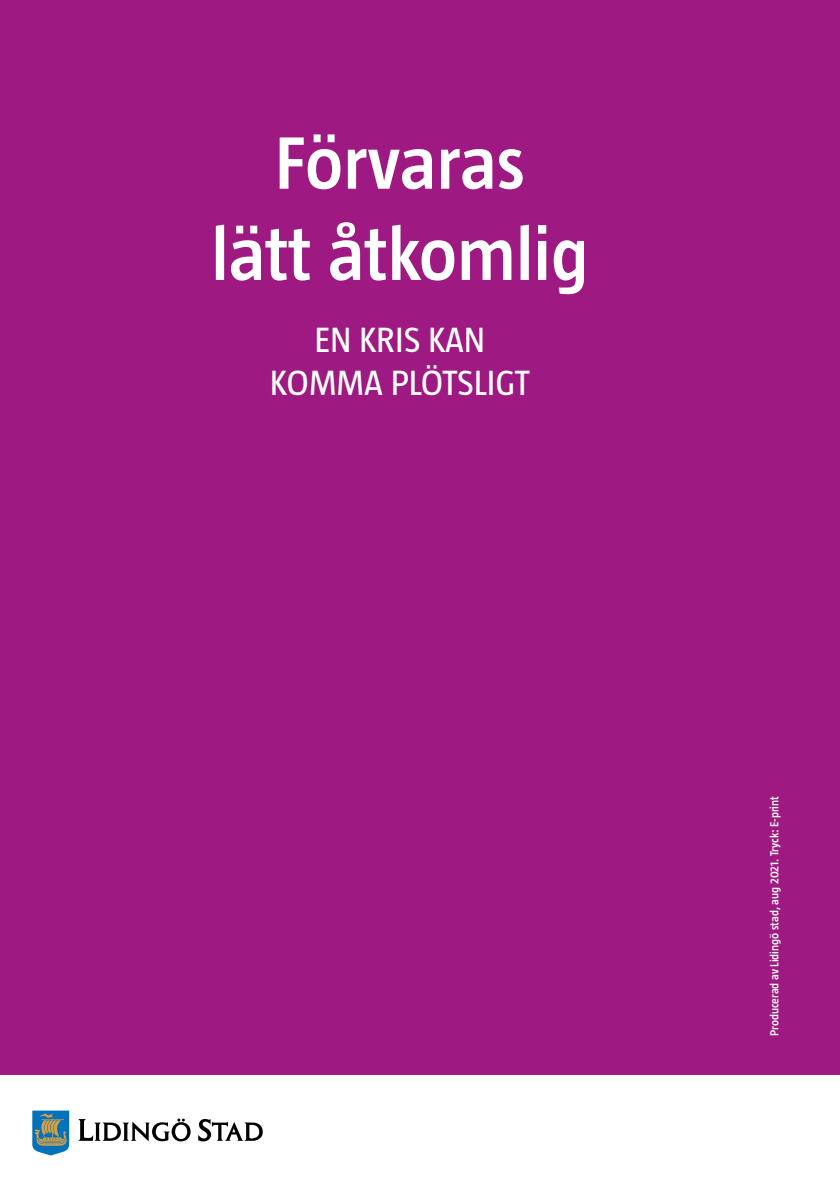
<style>
.page{position:relative;width:840px;height:1191px;background:#fff}
.page>*{position:absolute;margin:0;border:0;box-sizing:border-box;transform-origin:0 0}
.t1{font:600 76px/91.2px "Ckknmq Taz";color:#fff;text-align:center}
.t2{font:36px/43.2px "Hsqpsd Taz";color:#fff;text-align:center}
.t3{font:600 12px "Ckknmq Taz";color:#fff}
</style>
<div class="page">
<div style="left:0;top:0;width:839px;height:1074px;background:#9e1981"></div>
<svg style="left:78px;top:1118px;width:112px;height:23px"></svg>
<svg style="left:198px;top:1119px;width:64px;height:22px"></svg>
<svg style="left:32px;top:1110px;width:37px;height:45px;background:#4d889f"></svg>
<h1 class="t1" style="left:211px;top:118px;width:378px">Förvaras<br>lätt åtkomlig</h1>
<h2 class="t2" style="left:269px;top:318px;width:261px">EN KRIS KAN<br>KOMMA PLÖTSLIGT</h2>
<p class="t3" style="left:767px;top:1036px;width:241px;rotate:-90deg">Producerad av Lidingö stad, aug 2021. Tryck: E-print</p>
</div>
